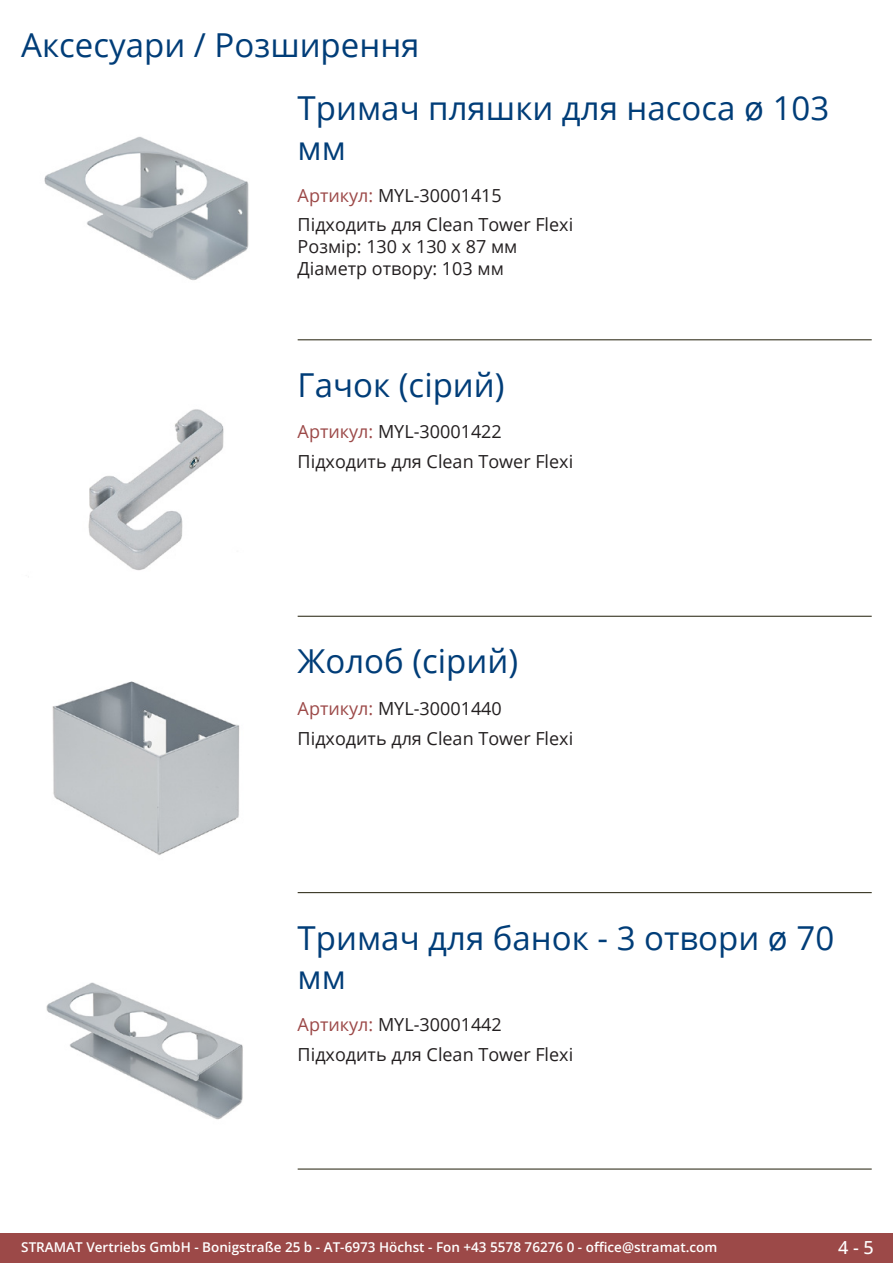
<style>
.page{position:relative;width:893px;height:1263px;background:#fff}
.page>*{position:absolute;margin:0;border:0;box-sizing:border-box;transform-origin:0 0}
.Produkttitel{font:33px/39.6px "Open Sans";color:#003d78}
.RastTitel{font:33px "Open Sans";color:#003d78}
.Beschreibung_Text{font:18px/21.6px "Open Sans";color:#231f20}
.TechDaten_Überschrif{font:18px "Open Sans";color:#231f20}
.t1{font:500 18px "Open Sans";color:#fff}
.t2{font:600 13.5px "Open Sans";color:#fff}
.s1{color:#9c4948}
</style>
<div class="page">
<div style="left:0;top:1233px;width:893px;height:30px;background:#9c4948"></div>
<hr style="left:298px;top:340px;width:574px;height:1px;background:#201d08">
<hr style="left:298px;top:616px;width:574px;height:1px;background:#201d08">
<hr style="left:298px;top:892px;width:574px;height:1px;background:#201d08">
<hr style="left:298px;top:1169px;width:574px;height:1px;background:#201d08">
<img style="left:44px;top:136px;width:205px;height:145px">
<img style="left:88px;top:409px;width:136px;height:162px">
<img style="left:52px;top:681px;width:188px;height:174px">
<img style="left:46px;top:982px;width:197px;height:138px">
<p class="RastTitel" style="left:21px;top:22px;width:400px">Аксесуари / Розширення</p>
<p class="Produkttitel" style="left:298px;top:88px;width:533px">Тримач пляшки для насоса ø 103 мм</p>
<p class="TechDaten_Überschrif" style="left:298px;top:183px;width:206px"><span class="s1">Артикул:</span> MYL-30001415</p>
<p class="Beschreibung_Text" style="left:298px;top:214px;width:277px">Підходить для Clean Tower Flexi<br>Розмір: 130 x 130 x 87 мм<br>Діаметр отвору: 103 мм</p>
<p class="Produkttitel" style="left:298px;top:364px;width:208px">Гачок (сірий)</p>
<p class="TechDaten_Überschrif" style="left:298px;top:420px;width:206px"><span class="s1">Артикул:</span> MYL-30001422</p>
<p class="Beschreibung_Text" style="left:298px;top:450px;width:277px">Підходить для Clean Tower Flexi</p>
<p class="Produkttitel" style="left:298px;top:640px;width:222px">Жолоб (сірий)</p>
<p class="TechDaten_Überschrif" style="left:298px;top:696px;width:206px"><span class="s1">Артикул:</span> MYL-30001440</p>
<p class="Beschreibung_Text" style="left:298px;top:727px;width:277px">Підходить для Clean Tower Flexi</p>
<p class="Produkttitel" style="left:298px;top:917px;width:538px">Тримач для банок - 3 отвори ø 70 мм</p>
<p class="TechDaten_Überschrif" style="left:298px;top:1012px;width:206px"><span class="s1">Артикул:</span> MYL-30001442</p>
<p class="Beschreibung_Text" style="left:298px;top:1043px;width:277px">Підходить для Clean Tower Flexi</p>
<p class="t2" style="left:21px;top:1238px;width:698px">STRAMAT Vertriebs GmbH - Bonigstraße 25 b - AT-6973 Höchst - Fon +43 5578 76276 0 - office@stramat.com</p>
<p class="t1" style="left:838px;top:1234px;width:37px">4 - 5</p>
</div>
